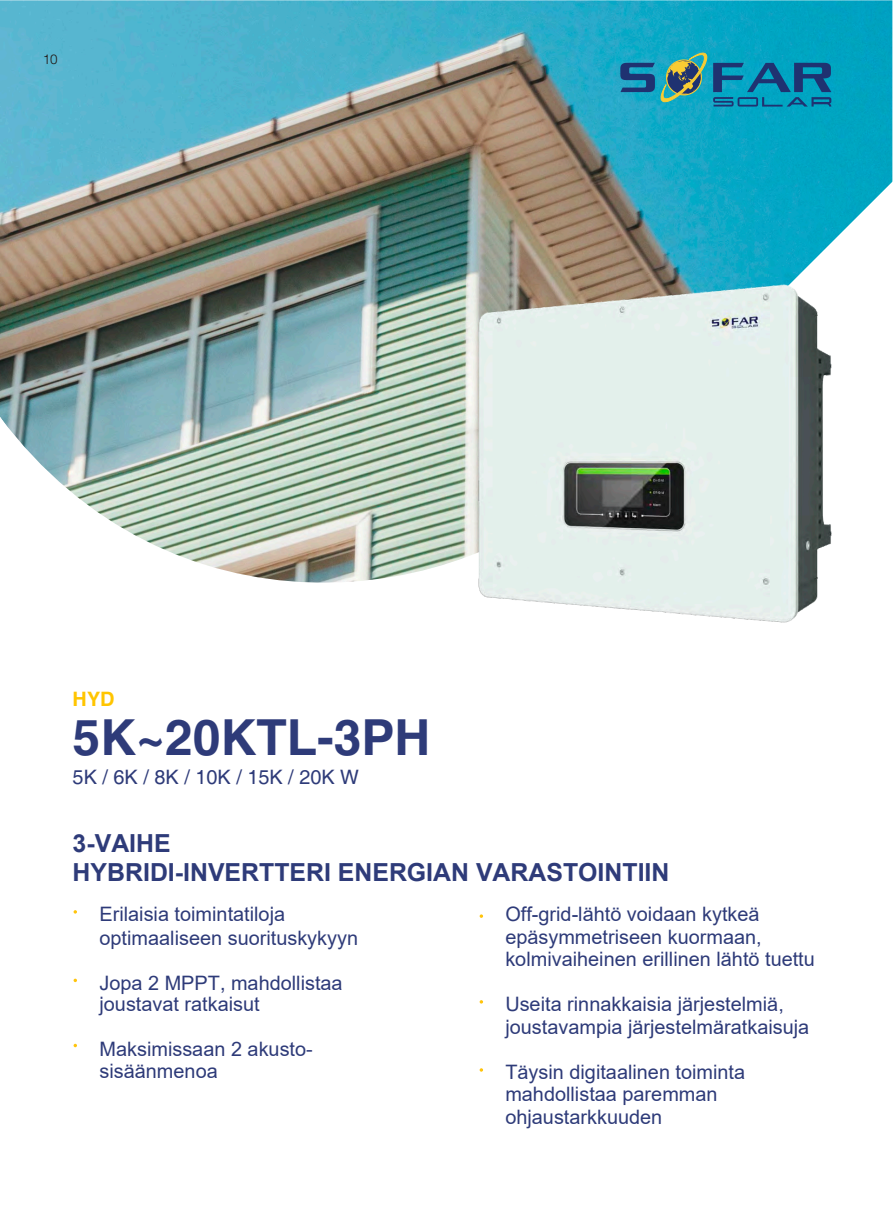
<style>
.page{position:relative;width:893px;height:1212px;background:#fff}
.page>*{position:absolute;margin:0;border:0;box-sizing:border-box;transform-origin:0 0}
.t1{font:700 49.8px "Helvetica";color:#2e3b79}
.t2{font:700 24.9px/29.8px "Arial";color:#2e3b79}
.t3{font:19.95px/22.5px "Arial";color:#2e3b79}
.t4{font:19.95px "Helvetica";color:#2e3b79}
.t5{font:700 19.95px "Helvetica";color:#ffc500}
.t6{font:300 13.5px "Helvetica";color:#231916}
.s1{font-family:"Helvetica"}
</style>
<div class="page">
<img style="left:0;top:0;width:892px;height:583px">
<img style="left:355px;top:238px;width:518px;height:385px">
<svg style="left:661px;top:53px;width:46px;height:49px"></svg>
<svg style="left:620px;top:63px;width:35px;height:29px"></svg>
<svg style="left:713px;top:63px;width:118px;height:44px"></svg>
<svg style="left:480px;top:914px;width:3px;height:4px"></svg>
<svg style="left:480px;top:1068px;width:3px;height:4px"></svg>
<p class="t6" style="left:43px;top:48px;width:17px">10</p>
<p class="t5" style="left:73px;top:691px;width:43px">HYD</p>
<h1 class="t1" style="left:73px;top:719px;width:359px">5K~20KTL-3PH</h1>
<p class="t4" style="left:73px;top:770px;width:288px">5K / 6K / 8K / 10K / 15K / 20K W</p>
<p class="t2" style="left:73px;top:828px;width:598px">3-VAIHE<br>HYBRIDI-INVERTTERI ENERGIAN VARASTOINTIIN</p>
<p class="t3" style="left:99px;top:903px;width:260px;line-height:23.2px">Erilaisia toimintatiloja optimaaliseen suorituskykyyn</p>
<p class="t3" style="left:99px;top:972px;width:245px;line-height:21.8px">Jopa 2 MPPT<span class="s1">,</span> mahdollistaa joustavat ratkaisut</p>
<p class="t3" style="left:99px;top:1038px;width:215px;line-height:21.8px">Maksimissaan 2 akusto&shy;sisäänmenoa</p>
<p class="t3" style="left:505px;top:903px;width:311px">Off-grid-lähtö voidaan kytkeä epäsymmetriseen kuormaan, kolmivaiheinen erillinen lähtö tuettu</p>
<p class="t3" style="left:505px;top:993px;width:305px">Useita rinnakkaisia järjestelmiä, joustavampia järjestelmäratkaisuja</p>
<p class="t3" style="left:505px;top:1060px;width:241px">Täysin digitaalinen toiminta mahdollistaa paremman ohjaustarkkuuden</p>
</div>
